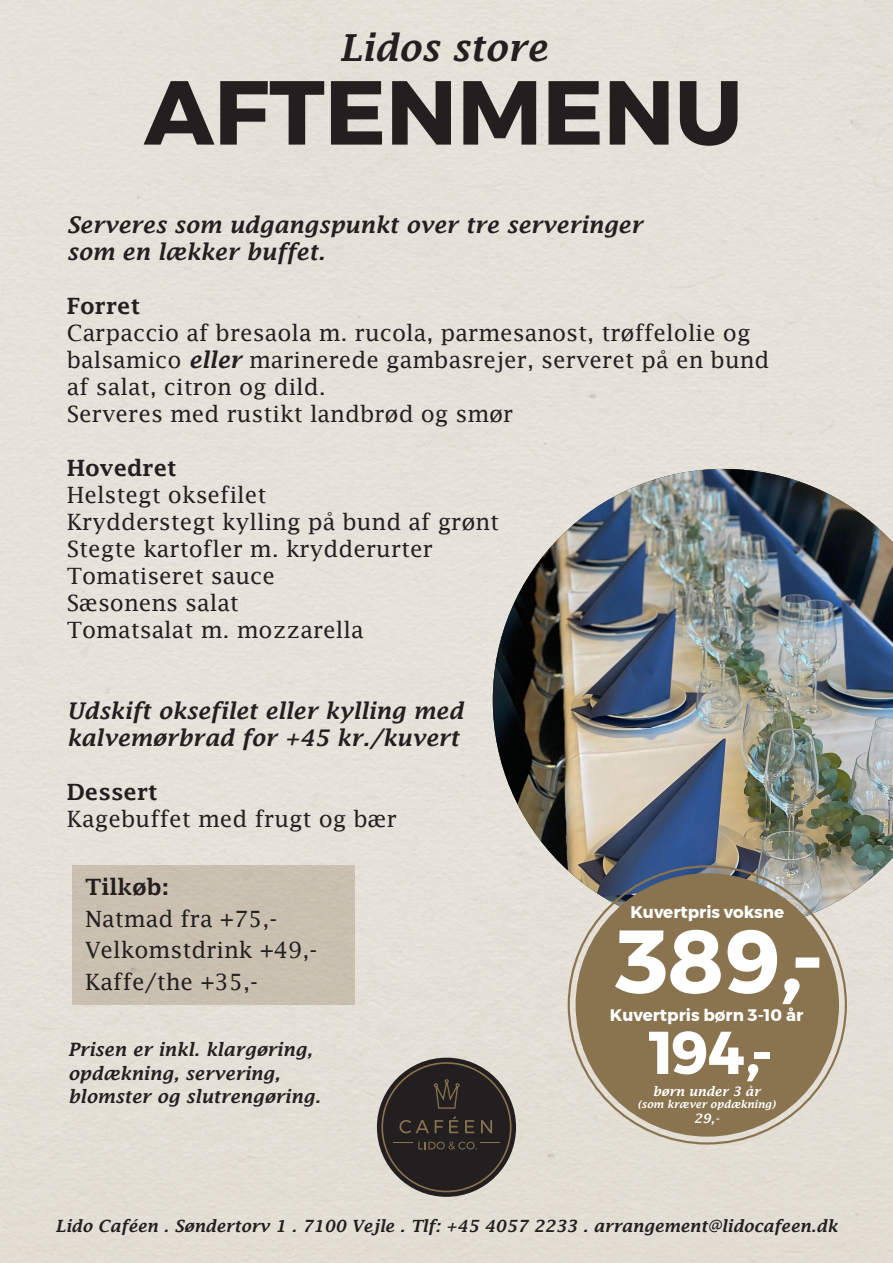
<style>
.page{position:relative;width:893px;height:1263px;background:#e5e0d8}
.page>*{position:absolute;margin:0;border:0;box-sizing:border-box;transform-origin:0 0}
.Navn_på_retten{font:700 90.6px "Montserrat";color:#231f20}
.t1{font:700 89.4px "Montserrat";color:#fff}
.t2{font:700 60.3px "Montserrat";color:#fff}
.Navn_på_retten-2{font:italic 600 36.6px "Lucida Fax";color:#231f20}
.t3{font:22.5px/27px "Lucida Fax";color:#231f20}
.t4{font:italic 600 22.5px/27px "Lucida Fax";color:#231f20}
.t5{font:600 22.5px "Lucida Fax";color:#231f20}
.t6{font:italic 600 18px/23.2px "Lucida Fax";color:#231f20}
.t7{font:700 16.65px "Montserrat";color:#fff}
.t8{font:italic 600 16.5px "Lucida Fax";color:#231f20}
.t9{font:italic 600 12.75px "Lucida Fax";color:#fff}
.t10{font:italic 600 10.5px "Lucida Fax";color:#fff}
.s1{font-weight:600;font-style:italic}
</style>
<div class="page">
<img style="left:493px;top:469px;width:400px;height:462px">
<div style="left:576px;top:873px;width:263px;height:263px;background:#89744f;border-radius:50%"></div>
<div style="left:72px;top:865px;width:283px;height:140px;background:#cac0b0"></div>
<div style="left:377px;top:1058px;width:139px;height:139px;background:#231f20;border-radius:50%"></div>
<svg style="left:381px;top:1062px;width:131px;height:130px"></svg>
<p class="Navn_på_retten-2" style="left:339px;top:27px;width:209px">Lidos store</p>
<p class="Navn_på_retten" style="left:144px;top:40px;width:600px">AFTENMENU</p>
<p class="t4" style="left:67px;top:211px;width:577px">Serveres som udgangspunkt over tre serveringer som en lækker buffet.</p>
<p class="t5" style="left:67px;top:293px;width:75px">Forret</p>
<p class="t3" style="left:67px;top:319px;width:704px">Carpaccio af bresaola m. rucola, parmesanost, trøffelolie og balsamico <span class="s1">eller</span> marinerede gambasrejer, serveret på en bund af salat, citron og dild.<br>Serveres med rustikt landbrød og smør</p>
<p class="t5" style="left:67px;top:455px;width:111px">Hovedret</p>
<p class="t3" style="left:67px;top:481px;width:201px">Helstegt oksefilet</p>
<p class="t3" style="left:67px;top:508px;width:434px">Krydderstegt kylling på bund af grønt</p>
<p class="t3" style="left:67px;top:535px;width:368px">Stegte kartofler m. krydderurter</p>
<p class="t3" style="left:67px;top:562px;width:210px">Tomatiseret sauce</p>
<p class="t3" style="left:67px;top:589px;width:174px">Sæsonens salat</p>
<p class="t3" style="left:67px;top:616px;width:298px">Tomatsalat m. mozzarella</p>
<p class="t4" style="left:67px;top:697px;width:398px">Udskift oksefilet eller kylling med kalvemørbrad for +45 kr./kuvert</p>
<p class="t5" style="left:67px;top:779px;width:93px">Dessert</p>
<p class="t3" style="left:67px;top:805px;width:332px">Kagebuffet med frugt og bær</p>
<p class="t5" style="left:85px;top:874px;width:86px">Tilkøb:</p>
<p class="t3" style="left:85px;top:905px;width:194px">Natmad fra +75,-</p>
<p class="t3" style="left:85px;top:937px;width:234px">Velkomstdrink +49,-</p>
<p class="t3" style="left:85px;top:968px;width:174px">Kaffe/the +35,-</p>
<p class="t6" style="left:68px;top:1038px;width:254px">Prisen er inkl. klargøring, opdækning, servering, blomster og slutrengøring.</p>
<p class="t7" style="left:630px;top:898px;width:155px">Kuvertpris voksne</p>
<p class="t1" style="left:614px;top:890px;width:214px">389,-</p>
<p class="t7" style="left:610px;top:1002px;width:195px">Kuvertpris børn 3-10 år</p>
<p class="t2" style="left:650px;top:1004px;width:125px">194,-</p>
<p class="t9" style="left:653px;top:1085px;width:109px">børn under 3 år</p>
<p class="t10" style="left:638px;top:1099px;width:139px">(som kræver opdækning)</p>
<p class="t9" style="left:694px;top:1112px;width:27px">29,-</p>
<p class="t8" style="left:56px;top:1216px;width:783px">Lido Caféen . Søndertorv 1 . 7100 Vejle . Tlf: +45 4057 2233 . arrangement@lidocafeen.dk</p>
</div>
